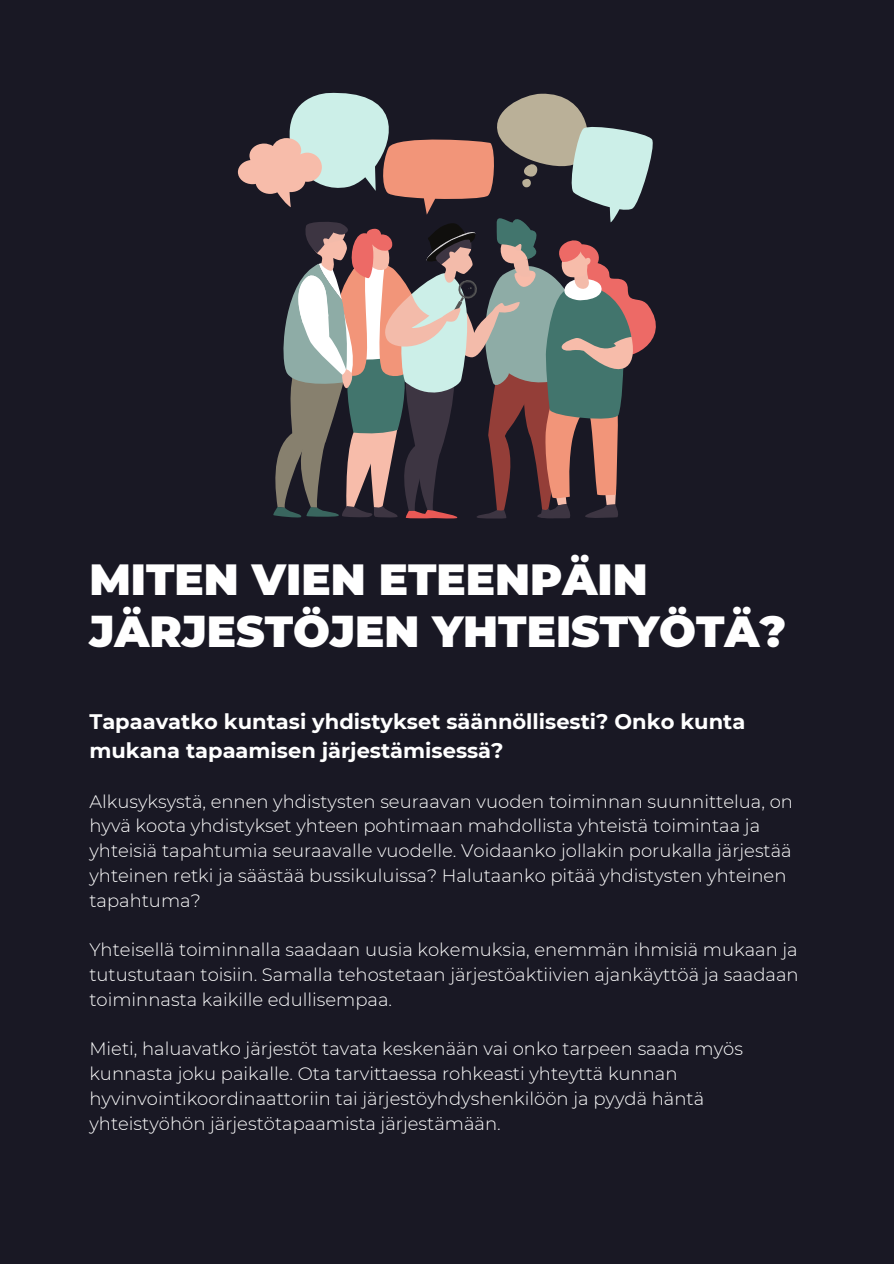
<style>
.page{position:relative;width:894px;height:1264px;background:#fff}
.page>*{position:absolute;margin:0;border:0;box-sizing:border-box;transform-origin:0 0}
.t1{font:900 43.5px/51.8px "Montserrat";color:#fff}
.t2{font:700 21px/29.2px "Montserrat";color:#fff}
.t3{font:300 18px/24.8px "Montserrat";color:#fff}
</style>
<div class="page">
<div style="left:0;top:0;width:893px;height:1263px;background:#191824"></div>
<svg style="left:238px;top:92px;width:418px;height:427px"></svg>
<p class="t1" style="left:89px;top:553px;width:698px">MITEN VIEN ETEENPÄIN<br>JÄRJESTÖJEN YHTEISTYÖTÄ?</p>
<p class="t2" style="left:89px;top:706px;width:657px">Tapaavatko kuntasi yhdistykset säännöllisesti? Onko kunta mukana tapaamisen järjestämisessä?</p>
<p class="t3" style="left:89px;top:788px;width:705px">Alkusyksystä, ennen yhdistysten seuraavan vuoden toiminnan suunnittelua, on hyvä koota yhdistykset yhteen pohtimaan mahdollista yhteistä toimintaa ja yhteisiä tapahtumia seuraavalle vuodelle. Voidaanko jollakin porukalla järjestää yhteinen retki ja säästää bussikuluissa? Halutaanko pitää yhdistysten yhteinen tapahtuma?</p>
<h2 class="t3" style="left:89px;top:937px;width:710px;text-align:justify">Yhteisellä toiminnalla saadaan uusia kokemuksia, enemmän ihmisiä mukaan ja tutustutaan toisiin. Samalla tehostetaan järjestöaktiivien ajankäyttöä ja saadaan toiminnasta kaikille edullisempaa.</h2>
<p class="t3" style="left:89px;top:1036px;width:655px">Mieti, haluavatko järjestöt tavata keskenään vai onko tarpeen saada myös kunnasta joku paikalle. Ota tarvittaessa rohkeasti yhteyttä kunnan hyvinvointikoordinaattoriin tai järjestöyhdyshenkilöön ja pyydä häntä yhteistyöhön järjestötapaamista järjestämään.</p>
</div>
